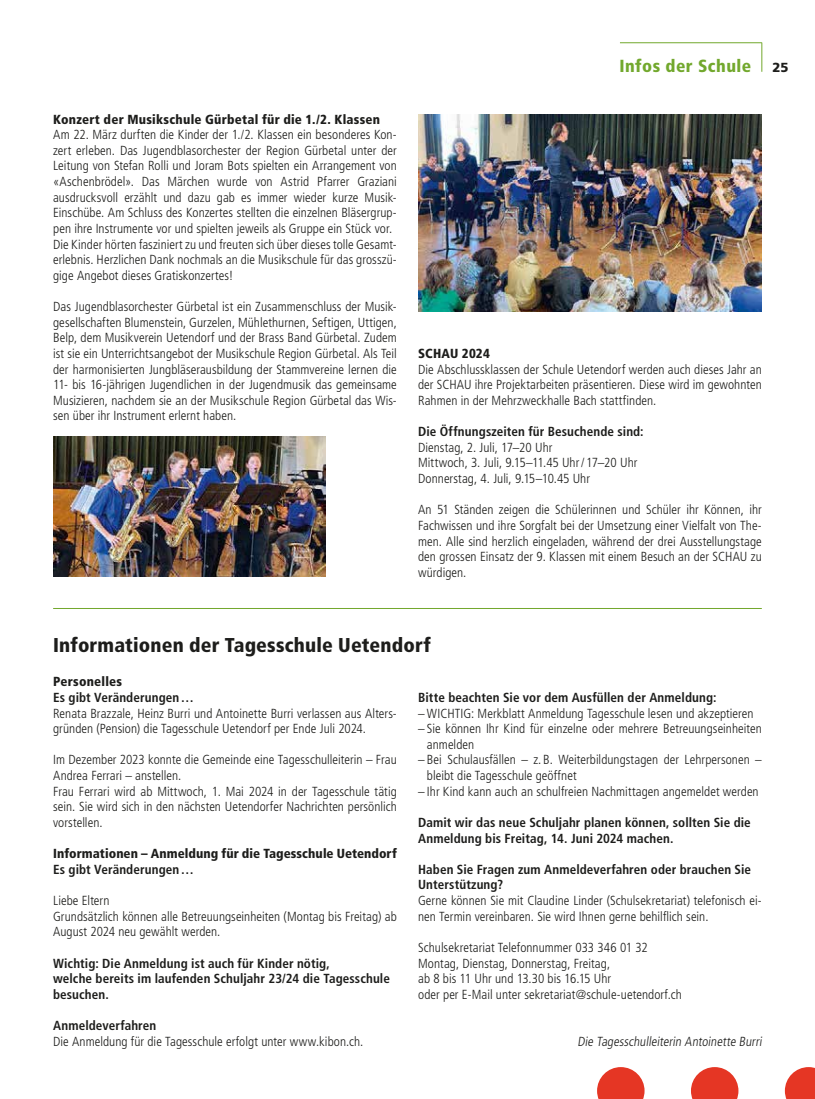
<style>
.page{position:relative;width:815px;height:1099px;background:#fff}
.page>*{position:absolute;margin:0;border:0;box-sizing:border-box;transform-origin:0 0}
.t1{font:900 condensed 20px "Frutiger LT Std";letter-spacing:.01em;color:#1d1d1b}
.t2{font:900 condensed 17.5px "Frutiger LT Std";letter-spacing:.025em;color:#72a82d}
.t3{font:300 condensed 13.12px/15.6px "Frutiger LT Std";letter-spacing:.005em;color:#1d1d1b}
.t4{font:700 condensed 13.12px/15.6px "Frutiger LT Std";letter-spacing:.005em;color:#1d1d1b}
.t5{font:900 condensed 13.12px "Frutiger LT Std";letter-spacing:.015em;color:#1d1d1b}
.s1{font-stretch:normal;font-size:13.12px;color:#1d1d1b}
</style>
<div class="page">
<hr style="left:620px;top:42px;width:142px;height:1px;background:#72a82d">
<svg style="left:691px;top:1067px;width:47px;height:31px"></svg>
<svg style="left:785px;top:1067px;width:30px;height:31px"></svg>
<svg style="left:597px;top:1067px;width:48px;height:31px"></svg>
<svg style="left:761px;top:43px;width:1px;height:29px"></svg>
<img style="left:418px;top:114px;width:344px;height:197px">
<img style="left:53px;top:436px;width:272px;height:141px">
<hr style="left:53px;top:608px;width:709px;height:1px;background:#72a82d">
<p class="t5" style="left:53px;top:111px;width:329px">Konzert der Musikschule Gürbetal für die 1./2. Klassen</p>
<p class="t3" style="left:53px;top:127px;width:345px">Am 22. März durften die Kinder der 1./2. Klassen ein besonderes Kon&shy;zert erleben. Das Jugendblasorchester der Region Gürbetal unter der Leitung von Stefan Rolli und Joram Bots spielten ein Arrangement von «Aschenbrödel». Das Märchen wurde von Astrid Pfarrer Graziani ausdrucksvoll erzählt und dazu gab es immer wieder kurze Musik-Einschübe. Am Schluss des Konzertes stellten die einzelnen Bläsergrup&shy;pen ihre Instrumente vor und spielten jeweils als Gruppe ein Stück vor.<br>Die Kinder hörten fasziniert zu und freuten sich über dieses tolle Gesamt&shy;erlebnis. Herzlichen Dank nochmals an die Musikschule für das grosszü&shy;gige Angebot dieses Gratiskonzertes!</p>
<p class="t3" style="left:53px;top:299px;width:345px;text-align:justify">Das Jugendblasorchester Gürbetal ist ein Zusammenschluss der Musik&shy;gesellschaften Blumenstein, Gurzelen, Mühlethurnen, Seftigen, Uttigen, Belp, dem Musikverein Uetendorf und der Brass Band Gürbetal. Zudem ist sie ein Unterrichtsangebot der Musikschule Region Gürbetal. Als Teil der harmonisierten Jungbläserausbildung der Stammvereine lernen die 11- bis 16-jährigen Jugendlichen in der Jugendmusik das gemeinsame Musizieren, nachdem sie an der Musikschule Region Gürbetal das Wis&shy;sen über ihr Instrument erlernt haben.</p>
<h2 class="t2" style="left:619px;top:55px;width:171px">Infos der Schule <span class="s1">25</span></h2>
<p class="t5" style="left:418px;top:345px;width:73px">SCHAU 2024</p>
<p class="t3" style="left:418px;top:361px;width:345px;text-align:justify">Die Abschlussklassen der Schule Uetendorf werden auch dieses Jahr an der SCHAU ihre Projektarbeiten präsentieren. Diese wird im gewohnten Rahmen in der Mehrzweckhalle Bach stattfinden.</p>
<p class="t4" style="left:418px;top:424px;width:227px">Die Öffnungszeiten für Besuchende sind:</p>
<p class="t3" style="left:418px;top:439px;width:221px">Dienstag, 2. Juli, 17–20 Uhr<br>Mittwoch, 3. Juli, 9.15–11.45 Uhr/ 17–20 Uhr<br>Donnerstag, 4. Juli, 9.15–10.45 Uhr</p>
<p class="t3" style="left:418px;top:502px;width:345px;text-align:justify">An 51 Ständen zeigen die Schülerinnen und Schüler ihr Können, ihr Fachwissen und ihre Sorgfalt bei der Umsetzung einer Vielfalt von The&shy;men. Alle sind herzlich eingeladen, während der drei Ausstellungstage den grossen Einsatz der 9. Klassen mit einem Besuch an der SCHAU zu würdigen.</p>
<h1 class="t1" style="left:53px;top:633px;width:379px">Informationen der Tagesschule Uetendorf</h1>
<p class="t5" style="left:53px;top:674px;width:71px">Personelles</p>
<p class="t4" style="left:53px;top:689px;width:142px">Es gibt Veränderungen…</p>
<p class="t3" style="left:53px;top:705px;width:345px">Renata Brazzale, Heinz Burri und Antoinette Burri verlassen aus Alters&shy;gründen (Pension) die Tagesschule Uetendorf per Ende Juli 2024.</p>
<p class="t3" style="left:53px;top:752px;width:345px">Im Dezember 2023 konnte die Gemeinde eine Tagesschulleiterin – Frau Andrea Ferrari – anstellen.<br>Frau Ferrari wird ab Mittwoch, 1. Mai 2024 in der Tagesschule tätig sein. Sie wird sich in den nächsten Uetendorfer Nachrichten persönlich vorstellen.</p>
<p class="t5" style="left:53px;top:845px;width:345px">Informationen – Anmeldung für die Tagesschule Uetendorf</p>
<p class="t4" style="left:53px;top:861px;width:142px">Es gibt Veränderungen…</p>
<p class="t3" style="left:53px;top:893px;width:345px">Liebe Eltern<br>Grundsätzlich können alle Betreuungseinheiten (Montag bis Freitag) ab<br>August 2024 neu gewählt werden.</p>
<p class="t4" style="left:53px;top:955px;width:338px">Wichtig: Die Anmeldung ist auch für Kinder nötig,<br>welche bereits im laufenden Schuljahr 23/24 die Tagesschule besuchen.</p>
<p class="t4" style="left:53px;top:1017px;width:105px">Anmeldeverfahren</p>
<p class="t3" style="left:53px;top:1033px;width:312px">Die Anmeldung für die Tagesschule erfolgt unter www.kibon.ch.</p>
<p class="t4" style="left:418px;top:689px;width:300px">Bitte beachten Sie vor dem Ausfüllen der Anmeldung:</p>
<p class="t3" style="left:418px;top:705px;width:337px">– WICHTIG: Merkblatt Anmeldung Tagesschule lesen und akzeptieren</p>
<p class="t3" style="left:427px;top:721px;width:336px;text-indent:-9px">– Sie können Ihr Kind für einzelne oder mehrere Betreuungseinheiten anmelden</p>
<p class="t3" style="left:427px;top:752px;width:336px;text-indent:-9px">– Bei Schulausfällen – z. B. Weiterbildungstagen der Lehrpersonen – bleibt die Tagesschule geöffnet</p>
<p class="t3" style="left:418px;top:783px;width:342px">– Ihr Kind kann auch an schulfreien Nachmittagen angemeldet werden</p>
<p class="t4" style="left:418px;top:814px;width:334px">Damit wir das neue Schuljahr planen können, sollten Sie die<br>Anmeldung bis Freitag, 14. Juni 2024 machen.</p>
<p class="t4" style="left:418px;top:861px;width:334px">Haben Sie Fragen zum Anmeldeverfahren oder brauchen Sie<br>Unterstützung?</p>
<p class="t3" style="left:418px;top:892px;width:345px">Gerne können Sie mit Claudine Linder (Schulsekretariat) telefonisch ei&shy;nen Termin vereinbaren. Sie wird Ihnen gerne behilflich sein.</p>
<p class="t3" style="left:418px;top:939px;width:265px">Schulsekretariat Telefonnummer 033 346 01 32<br>Montag, Dienstag, Donnerstag, Freitag,<br>ab 8 bis 11 Uhr und 13.30 bis 16.15 Uhr<br>oder per E-Mail unter sekretariat@schule-uetendorf.ch</p>
<p class="t3" style="left:577px;top:1033px;width:188px">Die Tagesschulleiterin Antoinette Burri</p>
</div>
